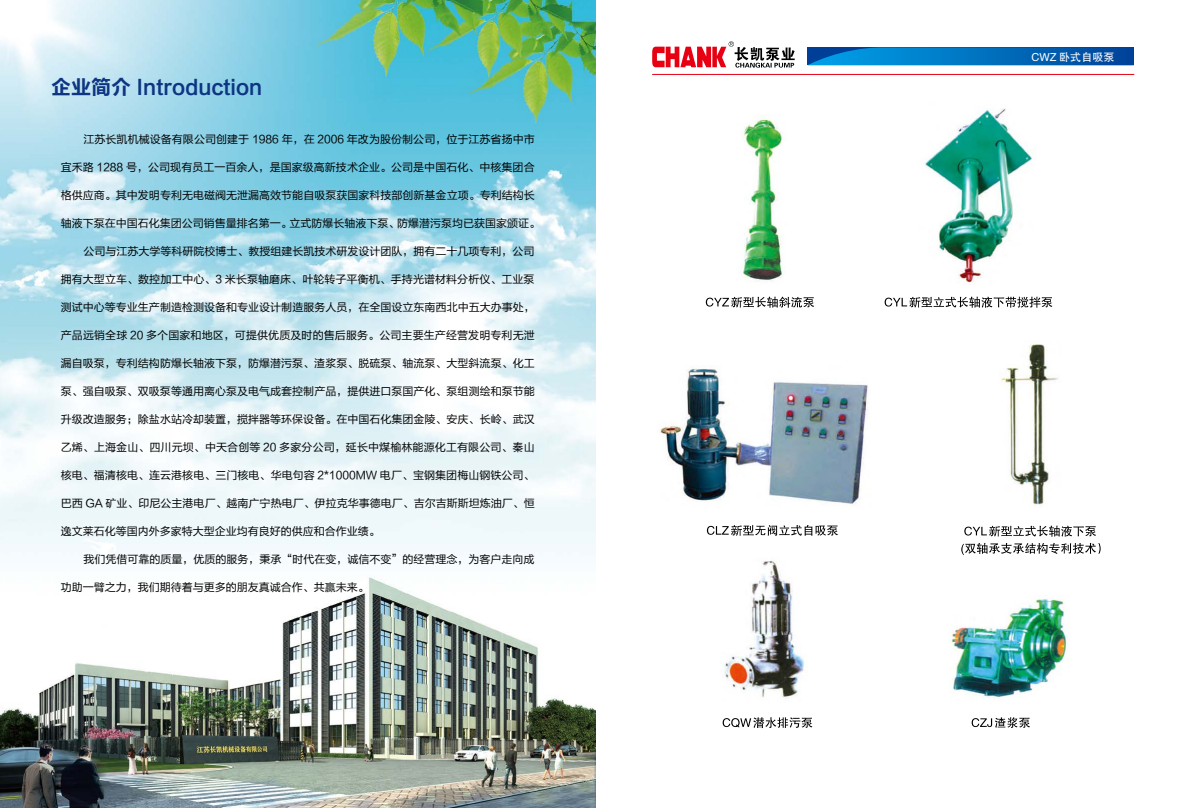
<style>
.page{position:relative;width:1191px;height:808px;background:#fff}
.page>*{position:absolute;margin:0;border:0;box-sizing:border-box;transform-origin:0 0}
.t1{font:20px "FZLTCHJW GB1 0";color:#0d3581}
.t2{font:11px "FZLTHJW GB1 0";color:#000}
.t3{font:11px "FZHTJW GB1 0";color:#fff}
</style>
<div class="page">
<img style="left:743px;top:114px;width:40px;height:168px">
<img style="left:925px;top:109px;width:107px;height:174px">
<img style="left:660px;top:368px;width:208px;height:137px">
<img style="left:1001px;top:343px;width:57px;height:163px">
<img style="left:724px;top:560px;width:81px;height:138px">
<img style="left:950px;top:598px;width:118px;height:101px">
<svg style="left:706px;top:297px;width:108px;height:11px"></svg>
<svg style="left:884px;top:297px;width:168px;height:11px"></svg>
<svg style="left:707px;top:525px;width:131px;height:11px"></svg>
<svg style="left:964px;top:526px;width:132px;height:11px"></svg>
<svg style="left:961px;top:543px;width:139px;height:12px"></svg>
<svg style="left:971px;top:717px;width:59px;height:11px"></svg>
<svg style="left:722px;top:717px;width:90px;height:11px"></svg>
<img style="left:0;top:0;width:595px;height:808px">
<svg style="left:807px;top:47px;width:326px;height:18px;background:#006bba"></svg>
<hr style="left:652px;top:74px;width:482px;height:1px;background:#e60012">
<svg style="left:652px;top:41px;width:142px;height:27px"></svg>
<h1 class="t1" style="left:51px;top:76px;width:213px">企业简介 Introduction</h1>
<p class="t2" style="left:83px;top:133px;width:453px">江苏长凯机械设备有限公司创建于 1986 年，在 2006 年改为股份制公司，位于江苏省扬中市</p>
<p class="t2" style="left:61px;top:161px;width:475px">宜禾路 1288 号，公司现有员工一百余人，是国家级高新技术企业。公司是中国石化、中核集团合</p>
<p class="t2" style="left:61px;top:189px;width:475px">格供应商。其中发明专利无电磁阀无泄漏高效节能自吸泵获国家科技部创新基金立项。专利结构长</p>
<p class="t2" style="left:61px;top:217px;width:481px">轴液下泵在中国石化集团公司销售量排名第一。立式防爆长轴液下泵、防爆潜污泵均已获国家颁证。</p>
<p class="t2" style="left:83px;top:245px;width:452px">公司与江苏大学等科研院校博士、教授组建长凯技术研发设计团队，拥有二十几项专利，公司</p>
<p class="t2" style="left:61px;top:273px;width:475px">拥有大型立车、数控加工中心、3 米长泵轴磨床、叶轮转子平衡机、手持光谱材料分析仪、工业泵</p>
<p class="t2" style="left:61px;top:301px;width:475px">测试中心等专业生产制造检测设备和专业设计制造服务人员，在全国设立东南西北中五大办事处，</p>
<p class="t2" style="left:61px;top:329px;width:475px">产品远销全球 20 多个国家和地区，可提供优质及时的售后服务。公司主要生产经营发明专利无泄</p>
<p class="t2" style="left:61px;top:357px;width:475px">漏自吸泵，专利结构防爆长轴液下泵，防爆潜污泵、渣浆泵、脱硫泵、轴流泵、大型斜流泵、化工</p>
<p class="t2" style="left:61px;top:385px;width:475px">泵、强自吸泵、双吸泵等通用离心泵及电气成套控制产品，提供进口泵国产化、泵组测绘和泵节能</p>
<p class="t2" style="left:61px;top:413px;width:475px">升级改造服务；除盐水站冷却装置，搅拌器等环保设备。在中国石化集团金陵、安庆、长岭、武汉</p>
<p class="t2" style="left:61px;top:441px;width:475px">乙烯、上海金山、四川元坝、中天合创等 20 多家分公司，延长中煤榆林能源化工有限公司、秦山</p>
<p class="t2" style="left:61px;top:469px;width:475px">核电、福清核电、连云港核电、三门核电、华电句容 2*1000MW 电厂、宝钢集团梅山钢铁公司、</p>
<p class="t2" style="left:61px;top:497px;width:475px">巴西 GA 矿业、印尼公主港电厂、越南广宁热电厂、伊拉克华事德电厂、吉尔吉斯斯坦炼油厂、恒</p>
<p class="t2" style="left:61px;top:525px;width:320px">逸文莱石化等国内外多家特大型企业均有良好的供应和合作业绩。</p>
<p class="t2" style="left:83px;top:553px;width:452px">我们凭借可靠的质量，优质的服务，秉承“时代在变，诚信不变”的经营理念，为客户走向成</p>
<p class="t2" style="left:61px;top:581px;width:309px">功助一臂之力，我们期待着与更多的朋友真诚合作、共赢未来。</p>
<p class="t3" style="left:1031px;top:51px;width:84px">CWZ 卧式自吸泵</p>
</div>
